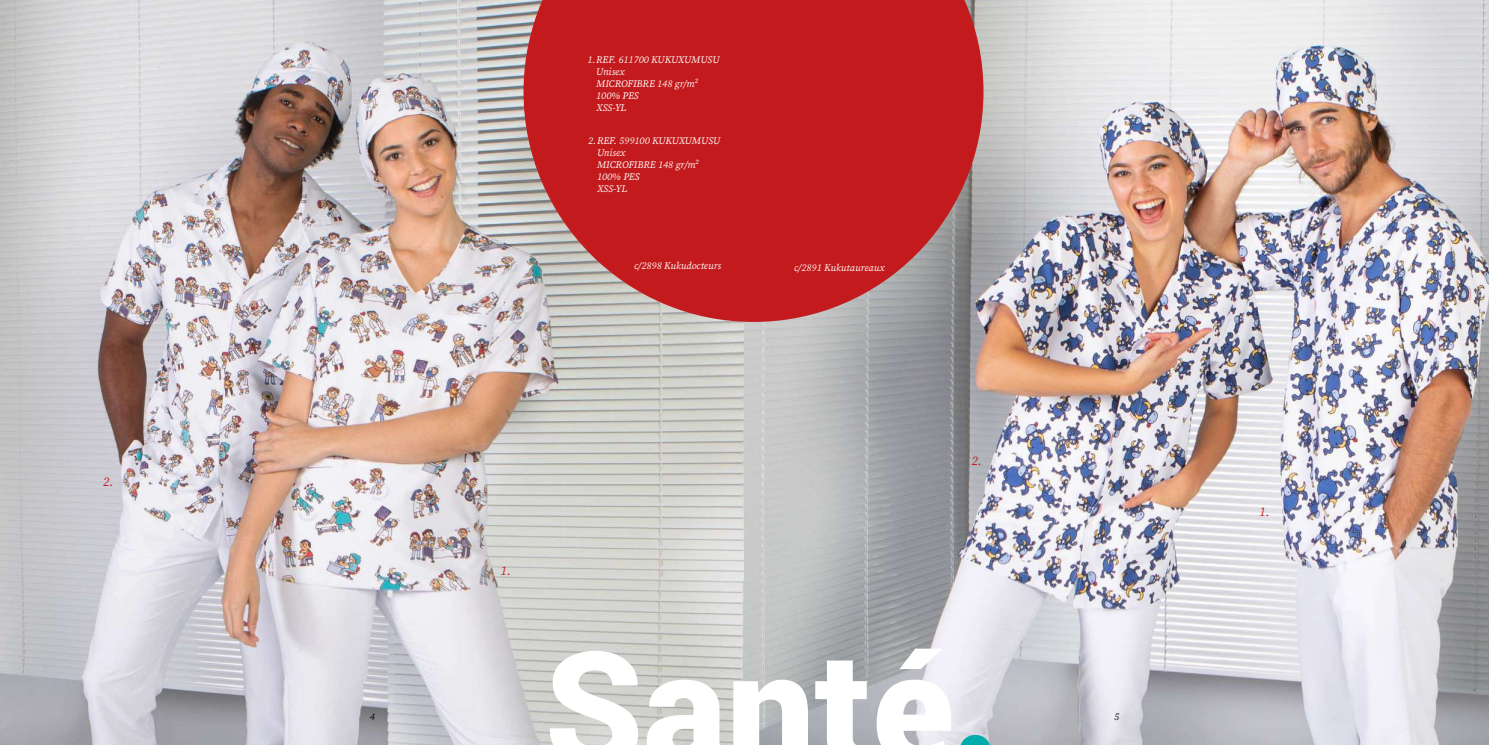
<style>
.page{position:relative;width:1489px;height:745px;background:#fff}
.page>*{position:absolute;margin:0;border:0;box-sizing:border-box;transform-origin:0 0}
.t1{font:900 156.88px "Roboto";color:#fff}
.t2{font:italic 12.88px "Source Serif Variable";color:#c31b1e}
.t3{font:italic 10px/12px "Source Serif Variable";color:#fff}
.t4{font:italic 10px "Source Serif Variable";color:#000}
</style>
<div class="page">
<img style="left:0;top:0;width:1488px;height:744px">
<svg style="left:523px;top:0;width:460px;height:322px;background:#bf3234"></svg>
<p class="t2" style="left:103px;top:472px;width:12px">2.</p>
<p class="t3" style="left:596px;top:53px;width:125px;text-indent:-9px">1.REF. 611700 KUKUXUMUSU<br>Unisex<br>MICROFIBRE 148 gr/m²<br>100% PES<br>XSS-YL</p>
<p class="t3" style="left:597px;top:134px;width:125px;text-indent:-9px">2.REF. 599100 KUKUXUMUSU<br>Unisex<br>MICROFIBRE 148 gr/m²<br>100% PES<br>XSS-YL</p>
<p class="t2" style="left:500px;top:562px;width:12px">1.</p>
<p class="t3" style="left:634px;top:260px;width:88px">c/2898 Kukudocteurs</p>
<p class="t3" style="left:794px;top:261px;width:92px">c/2891 Kukutaureaux</p>
<p class="t2" style="left:971px;top:452px;width:12px">2.</p>
<h1 class="t1" style="left:544px;top:597px;width:412px">Santé</h1>
<p class="t4" style="left:370px;top:709px;width:7px">4</p>
<p class="t4" style="left:1114px;top:709px;width:7px">5</p>
<p class="t2" style="left:1259px;top:502px;width:12px">1.</p>
</div>
